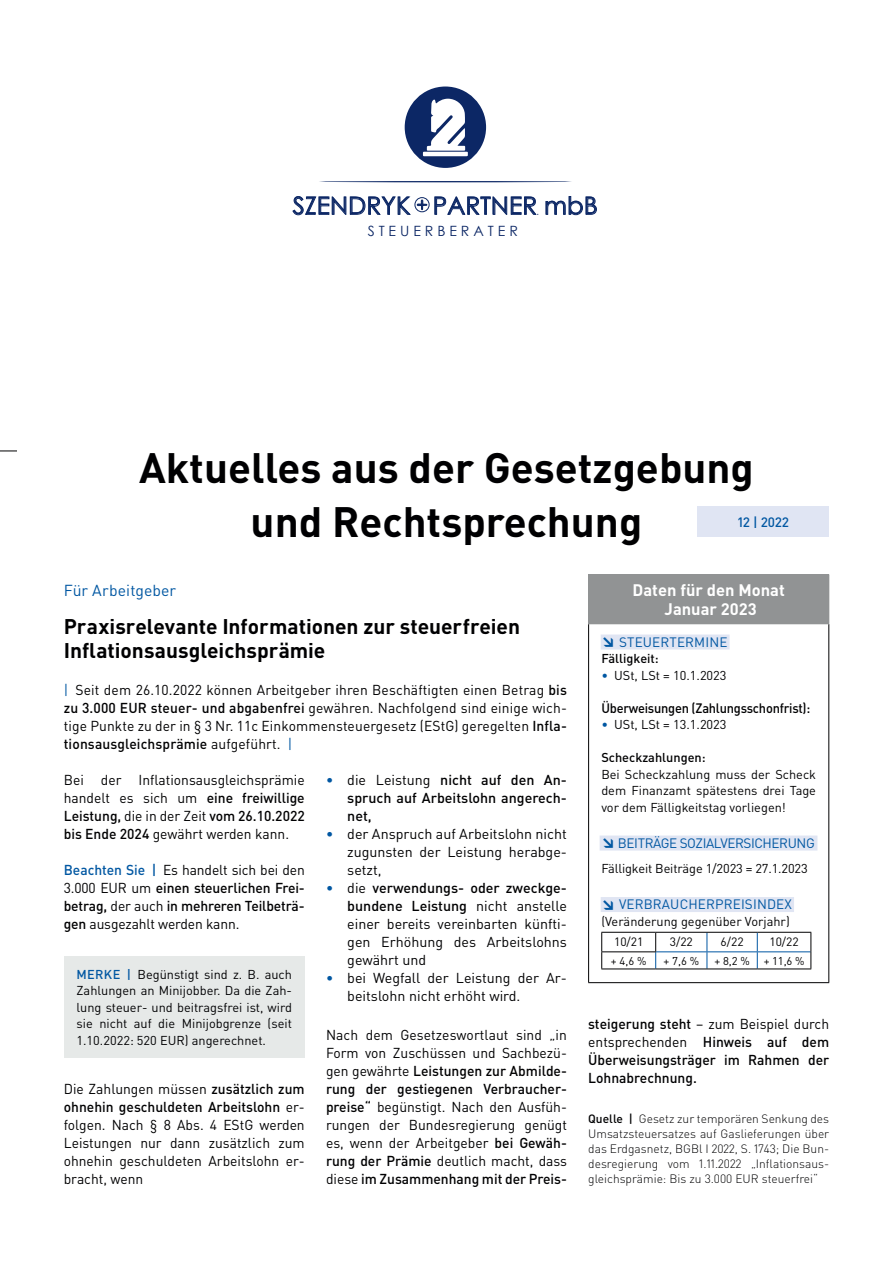
<style>
.page{position:relative;width:893px;height:1263px;background:#fff}
.page>*{position:absolute;margin:0;border:0;box-sizing:border-box;transform-origin:0 0}
.t1{font:700 42px/54px "DIN Pro";color:#000002;text-align:center}
.t2{font:24.15px "Century Gothic";letter-spacing:.01em;color:#0c2765}
.t3{font:700 21px/24px "DIN Pro";color:#000002}
.t4{font:700 16.5px/19.5px "DIN Pro";color:#fff;text-align:center}
.t5{font:15.75px "DIN Pro";letter-spacing:.005em;color:#0157a2}
.t6{font:14.25px/18px "DIN Pro";color:#000002;text-align:justify}
.t7{font:500 14.25px/18px "DIN Pro";color:#000002;text-align:justify}
.t8{font:14.1px "Century Gothic";letter-spacing:.28em;color:#0c2765}
.t9{font:13.5px "DIN Pro";letter-spacing:.01em;color:#0157a2}
.t10{font:500 13.5px "DIN Pro";letter-spacing:-.015em;color:#000002;scale:.95 1}
.t11{font:13.5px "DIN Pro";letter-spacing:-.03em;color:#0157a2}
.t12{font:500 13.5px "DIN Pro";color:#0157a2}
.t13{font:12.75px/16.5px "DIN Pro";color:#000002;text-align:justify}
.t14{font:500 12.75px "DIN Pro";color:#000002}
.t15{font:300 12px/15px "DIN Pro";color:#000002;text-align:justify}
.t16{font:12px "DIN Pro";color:#000002}
.t17{font:11.25px "DIN Pro";color:#000002}
.s1{font-weight:900}
.s2{color:#0157a2}
.s3{font-weight:500}
.s4{font-weight:500;color:#0157a2}
.s5{font-weight:400}
</style>
<div class="page">
<svg style="left:0;top:451px;width:17px;height:1px"></svg>
<div style="left:697px;top:506px;width:132px;height:31px;background:#e0e5f3"></div>
<div style="left:589px;top:575px;width:240px;height:49px;background:#919394"></div>
<hr style="left:588px;top:624px;width:1px;height:358px;background:#000002">
<hr style="left:828px;top:624px;width:1px;height:358px;background:#000002">
<hr style="left:588px;top:982px;width:241px;height:1px;background:#000002">
<hr style="left:588px;top:574px;width:241px;height:1px;background:#919394">
<hr style="left:588px;top:575px;width:1px;height:48px;background:#919394">
<hr style="left:588px;top:623px;width:241px;height:1px;background:#919394">
<div style="left:601px;top:634px;width:129px;height:15px;background:#e0e5f3"></div>
<div style="left:600px;top:835px;width:217px;height:15px;background:#e0e5f3"></div>
<div style="left:601px;top:897px;width:193px;height:15px;background:#e0e5f3"></div>
<svg style="left:601px;top:932px;width:210px;height:37px"></svg>
<hr style="left:601px;top:951px;width:55px;height:1px;background:#000002">
<div style="left:64px;top:956px;width:241px;height:101px;background:#e6e9e8"></div>
<svg style="left:417px;top:199px;width:10px;height:11px"></svg>
<div style="left:415px;top:197px;width:14px;height:15px;border:1px solid #0c2765;border-radius:50%"></div>
<svg style="left:434px;top:196px;width:104px;height:19px"></svg>
<svg style="left:546px;top:196px;width:51px;height:19px"></svg>
<svg style="left:292px;top:196px;width:119px;height:19px"></svg>
<hr style="left:319px;top:181px;width:253px;height:1px;background:#0c2765;border-radius:50%">
<svg style="left:405px;top:87px;width:81px;height:81px"></svg>
<h2 class="t2" style="left:293px;top:189px;width:307px">SZENDRYK PARTNER mbB</h2>
<p class="t8" style="left:368px;top:221px;width:152px">STEUERBERATER</p>
<h1 class="t1" style="left:139px;top:439px;width:616px">Aktuelles aus der Gesetzgebung und Rechtsprechung</h1>
<p class="t12" style="left:738px;top:513px;width:53px">12 | 2022</p>
<p class="t4" style="left:633px;top:579px;width:154px">Daten für den Monat<br>Januar 2023</p>
<p class="t9" style="left:601px;top:633px;width:128px"><span class="s1">↘</span> STEUERTERMINE</p>
<p class="t14" style="left:601px;top:650px;width:59px">Fälligkeit:</p>
<p class="t13" style="left:601px;top:666px;width:127px"><span class="s2">•</span> USt, LSt = 10.1.2023</p>
<p class="t10" style="left:601px;top:699px;width:221px">Überweisungen (Zahlungsschonfrist):</p>
<p class="t13" style="left:601px;top:716px;width:127px"><span class="s2">•</span> USt, LSt = 13.1.2023</p>
<p class="t14" style="left:601px;top:749px;width:106px">Scheckzahlungen:</p>
<p class="t13" style="left:601px;top:765px;width:216px">Bei Scheckzahlung muss der Scheck dem Finanzamt spätestens drei Tage vor dem Fälligkeitstag vorliegen!</p>
<p class="t11" style="left:601px;top:834px;width:215px"><span class="s1">↘</span> BEITRÄGE SOZIALVERSICHERUNG</p>
<p class="t13" style="left:601px;top:860px;width:208px">Fälligkeit Beiträge 1/2023 = 27.1.2023</p>
<p class="t9" style="left:601px;top:895px;width:192px"><span class="s1">↘</span> VERBRAUCHERPREISINDEX</p>
<p class="t13" style="left:601px;top:912px;width:190px">(Veränderung gegenüber Vorjahr)</p>
<p class="t16" style="left:614px;top:933px;width:31px">10/21</p>
<p class="t16" style="left:670px;top:933px;width:25px">3/22</p>
<p class="t16" style="left:721px;top:933px;width:25px">6/22</p>
<p class="t16" style="left:769px;top:933px;width:31px">10/22</p>
<p class="t17" style="left:611px;top:953px;width:37px">+ 4,6 %</p>
<p class="t17" style="left:663px;top:953px;width:37px">+ 7,6 %</p>
<p class="t17" style="left:714px;top:953px;width:92px">+ 8,2 % + 11,6 %</p>
<p class="t5" style="left:64px;top:580px;width:114px">Für Arbeitgeber</p>
<h3 class="t3" style="left:64px;top:613px;width:458px">Praxisrelevante Informationen zur steuerfreien<br>Inflationsausgleichsprämie</h3>
<p class="t6" style="left:64px;top:681px;width:505px"><span class="s2">|</span> Seit dem 26.10.2022 können Arbeitgeber ihren Beschäftigten einen Betrag <span class="s3">bis zu 3.000 EUR steuer- und abgabenfrei</span> gewähren. Nachfolgend sind einige wich&shy;tige Punkte zu der in § 3 Nr. 11c Einkommensteuergesetz (EStG) geregelten <span class="s3">Infla&shy;tionsausgleichsprämie</span> aufgeführt. <span class="s2">|</span></p>
<p class="t6" style="left:64px;top:770px;width:242px">Bei der Inflationsausgleichsprämie handelt es sich um <span class="s3">eine freiwillige Leistung,</span> die in der Zeit <span class="s3">vom 26.10.2022 bis Ende 2024</span> gewährt werden kann.</p>
<p class="t6" style="left:64px;top:860px;width:242px"><span class="s4">Beachten Sie |</span> Es handelt sich bei den 3.000 EUR um <span class="s3">einen steuerlichen Frei&shy;betrag,</span> der auch <span class="s3">in mehreren Teilbeträ&shy;gen</span> ausgezahlt werden kann.</p>
<p class="t13" style="left:77px;top:965px;width:217px"><span class="s4">MERKE |</span> Begünstigt sind z. B. auch Zahlungen an Minijobber. Da die Zah&shy;lung steuer- und beitragsfrei ist, wird sie nicht auf die Minijobgrenze (seit 1.10.2022: 520 EUR) angerechnet.</p>
<p class="t6" style="left:64px;top:1080px;width:242px">Die Zahlungen müssen <span class="s3">zusätzlich zum ohnehin geschuldeten Arbeitslohn</span> er&shy;folgen. Nach § 8 Abs. 4 EStG werden Leistungen nur dann zusätzlich zum ohnehin geschuldeten Arbeitslohn er&shy;bracht, wenn</p>
<p class="t7" style="left:347px;top:770px;width:221px;text-indent:-21px"><span class="s2">•</span> <span class="s5">die Leistung</span> nicht auf den An&shy;spruch auf Arbeitslohn angerech&shy;net,</p>
<p class="t6" style="left:347px;top:824px;width:221px;text-indent:-21px"><span class="s4">•</span> der Anspruch auf Arbeitslohn nicht zugunsten der Leistung herabge&shy;setzt,</p>
<p class="t6" style="left:347px;top:878px;width:221px;text-indent:-21px"><span class="s4">•</span> die <span class="s3">verwendungs- oder zweckge&shy;bundene Leistung</span> nicht anstelle einer bereits vereinbarten künfti&shy;gen Erhöhung des Arbeitslohns gewährt und</p>
<p class="t6" style="left:347px;top:968px;width:221px;text-indent:-21px"><span class="s4">•</span> bei Wegfall der Leistung der Ar&shy;beitslohn nicht erhöht wird.</p>
<p class="t6" style="left:326px;top:1025px;width:242px">Nach dem Gesetzeswortlaut sind „in Form von Zuschüssen und Sachbezü&shy;gen gewährte <span class="s3">Leistungen zur Abmilde&shy;rung der gestiegenen Verbraucher&shy;preise“</span> begünstigt. Nach den Ausfüh&shy;rungen der Bundesregierung genügt es, wenn der Arbeitgeber <span class="s3">bei Gewäh&shy;rung der Prämie</span> deutlich macht, dass diese <span class="s3">im Zusammenhang mit der Preis-</span></p>
<p class="t7" style="left:588px;top:1014px;width:242px">steigerung steht <span class="s5">– zum Beispiel durch entsprechenden</span> Hinweis auf dem Überweisungsträger im Rahmen der Lohnabrechnung.</p>
<p class="t15" style="left:588px;top:1110px;width:242px"><span class="s3">Quelle |</span> Gesetz zur temporären Senkung des Umsatzsteuersatzes auf Gaslieferungen über das Erdgasnetz, BGBl I 2022, S. 1743; Die Bun&shy;desregierung vom 1.11.2022 „Inflationsaus&shy;gleichsprämie: Bis zu 3.000 EUR steuerfrei“</p>
</div>
